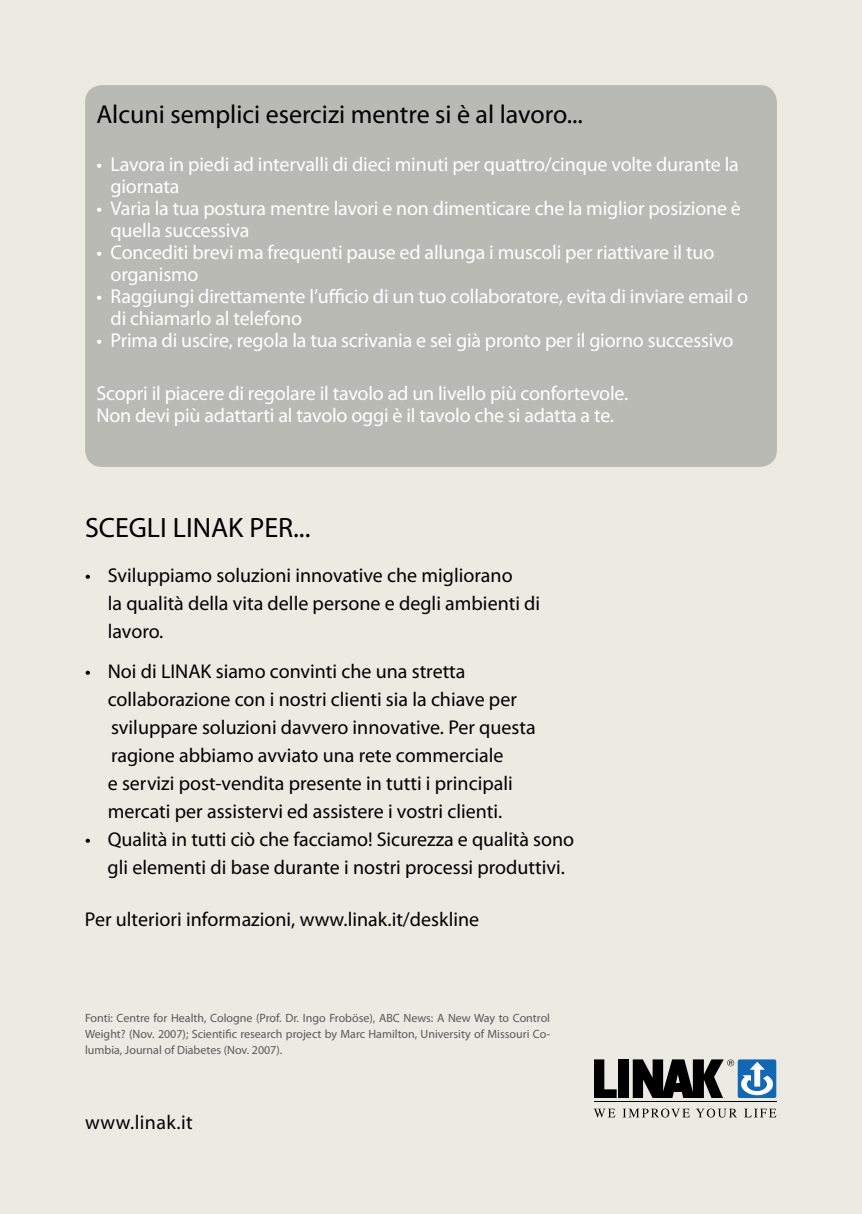
<style>
.page{position:relative;width:862px;height:1214px;background:#fff}
.page>*{position:absolute;margin:0;border:0;box-sizing:border-box;transform-origin:0 0}
.t1{font:28px "Myriad Pro";color:#000}
.t2{font:26px "Myriad Pro";color:#000}
.t3{font:20px/22px "Myriad Pro";letter-spacing:-.01em;color:#fff}
.t4{font:20px/28px "Myriad Pro";color:#000}
.t5{font:20px "Myriad Pro";letter-spacing:.02em;color:#000}
.t6{font:12px/16px "Myriad Pro";color:#58595b;text-align:justify}
</style>
<div class="page">
<div style="left:0;top:0;width:862px;height:1213px;background:#ebebe4"></div>
<svg style="left:594px;top:1059px;width:22px;height:38px"></svg>
<div style="left:618px;top:1059px;width:11px;height:38px;background:#000"></div>
<svg style="left:594px;top:1108px;width:21px;height:9px"></svg>
<svg style="left:622px;top:1108px;width:68px;height:9px"></svg>
<svg style="left:696px;top:1108px;width:41px;height:9px"></svg>
<svg style="left:744px;top:1108px;width:32px;height:9px"></svg>
<hr style="left:594px;top:1101px;width:182px;height:1px;background:#000">
<svg style="left:633px;top:1059px;width:143px;height:38px"></svg>
<div style="left:85px;top:85px;width:692px;height:382px;background:#babab4;border-radius:17px"></div>
<h2 class="t2" style="left:96px;top:98px;width:488px">Alcuni semplici esercizi mentre si è al lavoro...</h2>
<p class="t3" style="left:111px;top:152px;width:630px;text-indent:-14px">• Lavora in piedi ad intervalli di dieci minuti per quattro/cinque volte durante la giornata</p>
<p class="t3" style="left:111px;top:196px;width:632px;text-indent:-14px">• Varia la tua postura mentre lavori e non dimenticare che la miglior posizione è quella successiva</p>
<p class="t3" style="left:111px;top:240px;width:605px;text-indent:-14px">• Concediti brevi ma frequenti pause ed allunga i muscoli per riattivare il tuo organismo</p>
<p class="t3" style="left:111px;top:284px;width:639px;text-indent:-14px">• Raggiungi direttamente l’ufficio di un tuo collaboratore, evita di inviare email o di chiamarlo al telefono</p>
<p class="t3" style="left:96px;top:328px;width:638px">• Prima di uscire, regola la tua scrivania e sei già pronto per il giorno successivo</p>
<p class="t3" style="left:96px;top:382px;width:533px">Scopri il piacere di regolare il tavolo ad un livello più confortevole.<br>Non devi più adattarti al tavolo oggi è il tavolo che si adatta a te.</p>
<h1 class="t1" style="left:85px;top:510px;width:227px">SCEGLI LINAK PER...</h1>
<p class="t4" style="left:108px;top:561px;width:434px;text-indent:-23px">• Sviluppiamo soluzioni innovative che migliorano<br>la qualità della vita delle persone e degli ambienti di lavoro.</p>
<p class="t4" style="left:108px;top:656px;width:429px;text-indent:-23px">• Noi di LINAK siamo convinti che una stretta collaborazione con i nostri clienti sia la chiave per sviluppare soluzioni davvero innovative. Per questa ragione abbiamo avviato una rete commerciale<br>e servizi post-vendita presente in tutti i principali mercati per assistervi ed assistere i vostri clienti.</p>
<p class="t4" style="left:108px;top:824px;width:468px;text-indent:-23px">• Qualità in tutti ciò che facciamo! Sicurezza e qualità sono gli elementi di base durante i nostri processi produttivi.</p>
<p class="t4" style="left:85px;top:904px;width:396px">Per ulteriori informazioni, www.linak.it/deskline</p>
<p class="t6" style="left:85px;top:1009px;width:466px">Fonti: Centre for Health, Cologne (Prof. Dr. Ingo Froböse), ABC News: A New Way to Control Weight? (Nov. 2007); Scientific research project by Marc Hamilton, University of Missouri Co&shy;lumbia, Journal of Diabetes (Nov. 2007).</p>
<p class="t5" style="left:85px;top:1109px;width:109px">www.linak.it</p>
</div>
